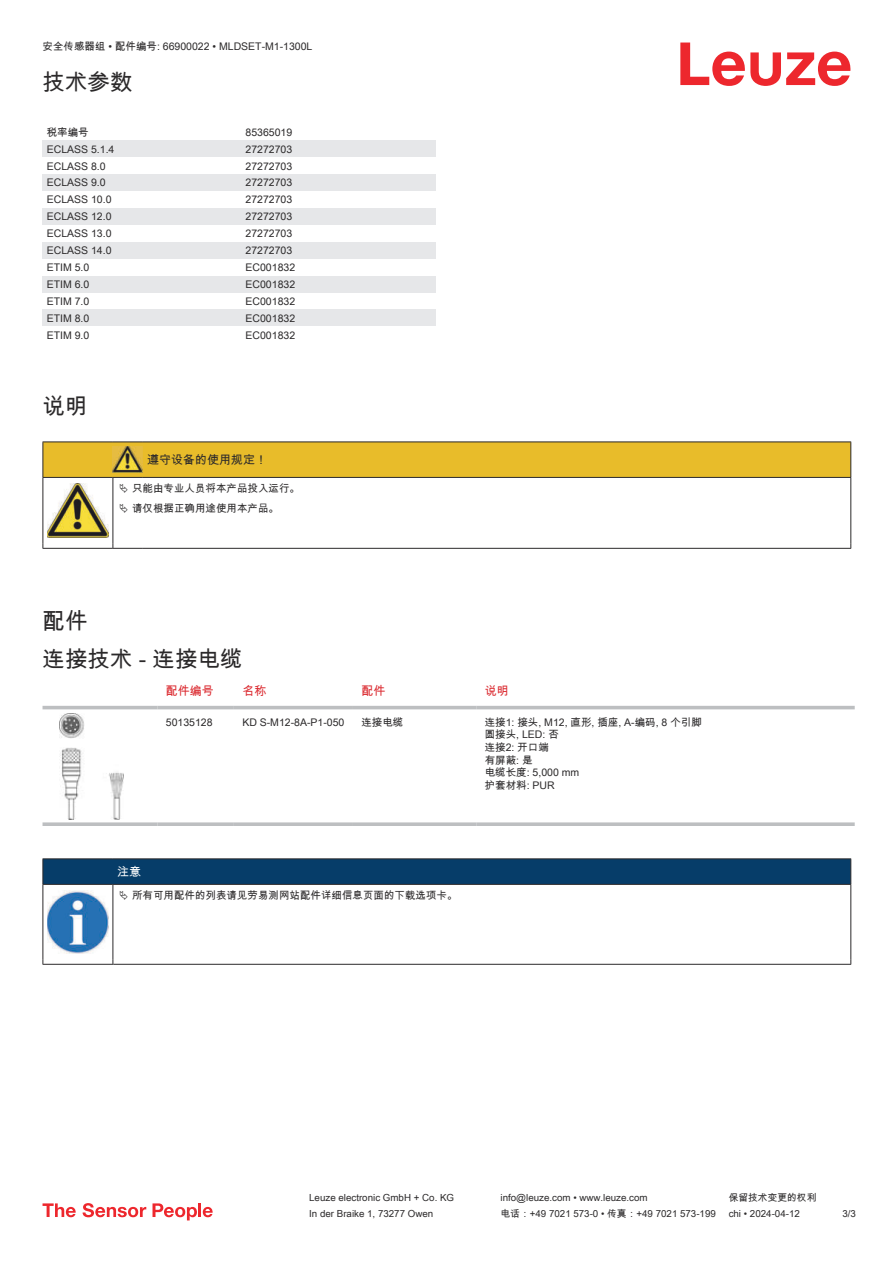
<style>
.page{position:relative;width:893px;height:1263px;background:#fff}
.page>*{position:absolute;margin:0;border:0;box-sizing:border-box;transform-origin:0 0}
.t1{font:22.5px/38.7px "Arial Unicode MS";color:#2b292a}
.t2{font:12px "Arial Unicode MS";color:#db2a30}
.t3{font:12px "Arial Unicode MS";color:#2b292a}
.t4{font:12px "Arial Unicode MS";color:#fff}
.t5{font:10.5px/12.6px "Arial Unicode MS";color:#2b292a}
.t6{font:9.75px "Arial Unicode MS";color:#2b292a}
</style>
<div class="page">
<svg style="left:680px;top:43px;width:170px;height:43px"></svg>
<div style="left:43px;top:140px;width:199px;height:17px;background:#e6e7e9"></div>
<div style="left:242px;top:140px;width:194px;height:17px;background:#e6e7e9"></div>
<div style="left:43px;top:174px;width:199px;height:17px;background:#e6e7e9"></div>
<div style="left:242px;top:174px;width:194px;height:17px;background:#e6e7e9"></div>
<div style="left:43px;top:208px;width:199px;height:17px;background:#e6e7e9"></div>
<div style="left:242px;top:208px;width:194px;height:17px;background:#e6e7e9"></div>
<div style="left:43px;top:242px;width:199px;height:17px;background:#e6e7e9"></div>
<div style="left:242px;top:242px;width:194px;height:17px;background:#e6e7e9"></div>
<div style="left:43px;top:276px;width:199px;height:17px;background:#e6e7e9"></div>
<div style="left:242px;top:276px;width:194px;height:17px;background:#e6e7e9"></div>
<div style="left:43px;top:309px;width:199px;height:17px;background:#e6e7e9"></div>
<div style="left:242px;top:309px;width:194px;height:17px;background:#e6e7e9"></div>
<svg style="left:43px;top:705px;width:812px;height:9px"></svg>
<hr style="left:43px;top:706px;width:114px;height:3px;background:#bdbfc1">
<hr style="left:157px;top:706px;width:77px;height:3px;background:#bdbfc1">
<hr style="left:234px;top:706px;width:119px;height:3px;background:#bdbfc1">
<hr style="left:353px;top:706px;width:123px;height:3px;background:#bdbfc1">
<hr style="left:476px;top:706px;width:379px;height:3px;background:#bdbfc1">
<svg style="left:43px;top:822px;width:114px;height:4px"></svg>
<svg style="left:157px;top:822px;width:77px;height:4px"></svg>
<svg style="left:234px;top:822px;width:119px;height:4px"></svg>
<svg style="left:353px;top:822px;width:123px;height:4px"></svg>
<svg style="left:476px;top:822px;width:379px;height:4px;background:#c4c5c7"></svg>
<img style="left:59px;top:714px;width:65px;height:106px">
<svg style="left:44px;top:885px;width:806px;height:79px"></svg>
<hr style="left:43px;top:858px;width:70px;height:1px;background:#2b292a">
<hr style="left:43px;top:884px;width:70px;height:1px;background:#2b292a">
<hr style="left:113px;top:858px;width:738px;height:1px;background:#2b292a">
<div style="left:43px;top:859px;width:808px;height:25px;background:#063d69"></div>
<hr style="left:113px;top:884px;width:738px;height:1px;background:#2b292a">
<hr style="left:43px;top:885px;width:1px;height:75px;background:#2b292a">
<hr style="left:113px;top:885px;width:1px;height:75px;background:#2b292a">
<hr style="left:850px;top:885px;width:1px;height:75px;background:#2b292a">
<hr style="left:43px;top:964px;width:70px;height:1px;background:#2b292a">
<hr style="left:113px;top:964px;width:738px;height:1px;background:#2b292a">
<img style="left:47px;top:891px;width:61px;height:62px">
<div style="left:115px;top:885px;width:734px;height:20px;background:#fff"></div>
<svg style="left:43px;top:1203px;width:33px;height:14px"></svg>
<svg style="left:83px;top:1203px;width:63px;height:14px"></svg>
<svg style="left:153px;top:1203px;width:44px;height:17px"></svg>
<hr style="left:198px;top:1203px;width:3px;height:14px;background:#ed272d">
<svg style="left:203px;top:1207px;width:10px;height:10px"></svg>
<svg style="left:44px;top:519px;width:806px;height:29px"></svg>
<hr style="left:43px;top:441px;width:70px;height:1px;background:#2b292a">
<hr style="left:113px;top:441px;width:30px;height:1px;background:#2b292a">
<hr style="left:143px;top:441px;width:708px;height:1px;background:#2b292a">
<hr style="left:43px;top:478px;width:1px;height:66px;background:#2b292a">
<hr style="left:113px;top:478px;width:1px;height:66px;background:#2b292a">
<hr style="left:850px;top:478px;width:1px;height:66px;background:#2b292a">
<hr style="left:43px;top:548px;width:70px;height:1px;background:#2b292a">
<hr style="left:113px;top:548px;width:30px;height:1px;background:#2b292a">
<hr style="left:143px;top:548px;width:708px;height:1px;background:#2b292a">
<img style="left:47px;top:519px;width:61px;height:19px">
<svg style="left:43px;top:442px;width:808px;height:77px"></svg>
<p class="t5" style="left:43px;top:40px;width:271px">安全传感器组 • 配件编号: 66900022 • MLDSET-M1-1300L</p>
<h1 class="t1" style="left:43px;top:62px;width:91px">技术参数</h1>
<p class="t5" style="left:47px;top:126px;width:43px">税率编号</p>
<p class="t5" style="left:246px;top:126px;width:48px">85365019</p>
<p class="t5" style="left:47px;top:142px;width:69px">ECLASS 5.1.4</p>
<p class="t5" style="left:246px;top:142px;width:48px">27272703</p>
<p class="t5" style="left:47px;top:159px;width:60px">ECLASS 8.0</p>
<p class="t5" style="left:246px;top:159px;width:48px">27272703</p>
<p class="t5" style="left:47px;top:176px;width:60px">ECLASS 9.0</p>
<p class="t5" style="left:246px;top:176px;width:48px">27272703</p>
<p class="t5" style="left:47px;top:193px;width:66px">ECLASS 10.0</p>
<p class="t5" style="left:246px;top:193px;width:48px">27272703</p>
<p class="t5" style="left:47px;top:210px;width:66px">ECLASS 12.0</p>
<p class="t5" style="left:246px;top:210px;width:48px">27272703</p>
<p class="t5" style="left:47px;top:227px;width:66px">ECLASS 13.0</p>
<p class="t5" style="left:246px;top:227px;width:48px">27272703</p>
<p class="t5" style="left:47px;top:244px;width:66px">ECLASS 14.0</p>
<p class="t5" style="left:246px;top:244px;width:48px">27272703</p>
<p class="t5" style="left:47px;top:261px;width:44px">ETIM 5.0</p>
<p class="t5" style="left:246px;top:261px;width:51px">EC001832</p>
<p class="t5" style="left:47px;top:278px;width:44px">ETIM 6.0</p>
<p class="t5" style="left:246px;top:278px;width:51px">EC001832</p>
<p class="t5" style="left:47px;top:295px;width:44px">ETIM 7.0</p>
<p class="t5" style="left:246px;top:295px;width:51px">EC001832</p>
<p class="t5" style="left:47px;top:311px;width:44px">ETIM 8.0</p>
<p class="t5" style="left:246px;top:311px;width:51px">EC001832</p>
<p class="t5" style="left:47px;top:328px;width:44px">ETIM 9.0</p>
<p class="t5" style="left:246px;top:328px;width:51px">EC001832</p>
<h1 class="t1" style="left:43px;top:386px;width:46px">说明</h1>
<p class="t3" style="left:147px;top:451px;width:121px">遵守设备的使用规定！</p>
<p class="t5" style="left:132px;top:478px;width:169px;line-height:20.2px">只能由专业人员将本产品投入运行。请仅根据正确用途使用本产品。</p>
<h1 class="t1" style="left:43px;top:601px;width:202px">配件<br>连接技术 - 连接电缆</h1>
<p class="t2" style="left:166px;top:682px;width:49px">配件编号</p>
<p class="t2" style="left:242px;top:682px;width:25px">名称</p>
<p class="t2" style="left:361px;top:682px;width:25px">配件</p>
<p class="t2" style="left:485px;top:682px;width:25px">说明</p>
<p class="t5" style="left:166px;top:716px;width:48px">50135128</p>
<p class="t5" style="left:242px;top:716px;width:104px">KD S-M12-8A-P1- 050</p>
<p class="t5" style="left:361px;top:716px;width:43px">连接电缆</p>
<p class="t5" style="left:485px;top:716px;width:219px">连接1: 接头, M12, 直形, 插座, A-编码, 8 个引脚圆接头, LED: 否<br>连接2: 开口端<br>有屏蔽: 是<br>电缆长度: 5,000 mm<br>护套材料: PUR</p>
<p class="t4" style="left:117px;top:863px;width:25px">注意</p>
<p class="t5" style="left:132px;top:889px;width:327px">所有可用配件的列表请见劳易测网站配件详细信息页面的下载选项卡。</p>
<p class="t6" style="left:309px;top:1191px;width:146px">Leuze electronic GmbH + Co. KG</p>
<p class="t6" style="left:501px;top:1191px;width:149px">info@leuze.com • www.leuze.com</p>
<p class="t6" style="left:729px;top:1191px;width:89px">保留技术变更的权利</p>
<p class="t6" style="left:309px;top:1206px;width:126px">In der Braike 1, 73277 Owen</p>
<p class="t6" style="left:501px;top:1206px;width:217px">电话：+49 7021 573-0 • 传真：+49 7021 573-199</p>
<p class="t6" style="left:729px;top:1206px;width:73px">chi • 2024-04-12</p>
<p class="t6" style="left:842px;top:1207px;width:15px">3/3</p>
</div>
